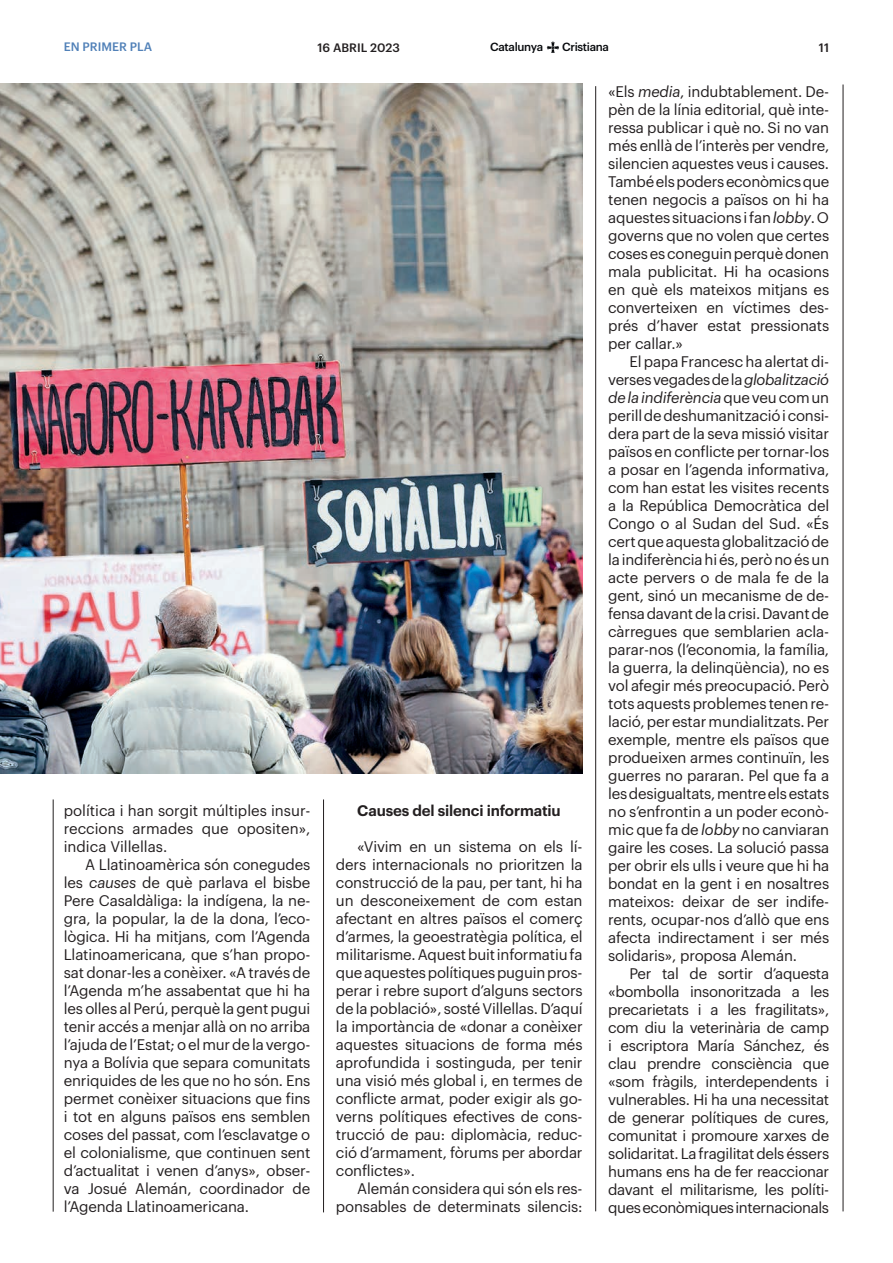
<style>
.page{position:relative;width:893px;height:1263px;background:#fff}
.page>*{position:absolute;margin:0;border:0;box-sizing:border-box;transform-origin:0 0}
.t1{font:15px/18px "Graphik";letter-spacing:-.01em;color:#231f20;text-align:justify}
.t2{font:600 15px "Graphik";letter-spacing:-.01em;color:#231f20}
.t3{font:500 12px "Graphik";color:#231f20}
.t4{font:500 12px "Graphik";color:#5181b8}
.t5{font:500 11.55px "Graphik";letter-spacing:-.03em;color:#07090c}
.s1{font-style:italic}
</style>
<div class="page">
<hr style="left:595px;top:86px;width:1px;height:1125px;background:#231f20">
<hr style="left:323px;top:799px;width:1px;height:413px;background:#231f20">
<img style="left:0;top:84px;width:583px;height:690px">
<hr style="left:53px;top:799px;width:1px;height:412px;background:#231f20">
<svg style="left:547px;top:42px;width:12px;height:11px"></svg>
<hr style="left:843px;top:85px;width:1px;height:1126px;background:#231f20">
<p class="t4" style="left:64px;top:38px;width:90px">EN PRIMER PLA</p>
<p class="t3" style="left:317px;top:38px;width:84px">16 ABRIL 2023</p>
<p class="t5" style="left:490px;top:38px;width:54px">Catalunya</p>
<p class="t5" style="left:562px;top:38px;width:48px">Cristiana</p>
<p class="t3" style="left:819px;top:38px;width:12px">11</p>
<p class="t1" style="left:64px;top:800px;width:248px">política i han sorgit múltiples insur&shy;reccions armades que opositen», indica Villellas.</p>
<p class="t1" style="left:64px;top:854px;width:248px;text-indent:21px">A Llatinoamèrica són conegudes les <span class="s1">causes</span> de què parlava el bisbe Pere Casaldàliga: la indígena, la ne&shy;gra, la popular, la de la dona, l’eco&shy;lògica. Hi ha mitjans, com l’Agenda Llatinoamericana, que s’han propo&shy;sat donar-les a conèixer. «A través de l’Agenda m’he assabentat que hi ha les olles al Perú, perquè la gent pugui tenir accés a menjar allà on no arriba l’ajuda de l’Estat; o el mur de la vergo&shy;nya a Bolívia que separa comunitats enriquides de les que no ho són. Ens permet conèixer situacions que fins i tot en alguns països ens semblen coses del passat, com l’esclavatge o el colonialisme, que continuen sent d’actualitat i venen d’anys», obser&shy;va Josué Alemán, coordinador de l’Agenda Llatinoamericana.</p>
<p class="t2" style="left:357px;top:799px;width:205px">Causes del silenci informatiu</p>
<p class="t1" style="left:336px;top:836px;width:248px;text-indent:21px">«Vivim en un sistema on els lí&shy;ders internacionals no prioritzen la construcció de la pau, per tant, hi ha un desconeixement de com estan afectant en altres països el comerç d’armes, la geoestratègia política, el militarisme. Aquest buit informatiu fa que aquestes polítiques puguin pros&shy;perar i rebre suport d’alguns sectors de la població», sosté Villellas. D’aquí la importància de «donar a conèixer aquestes situacions de forma més aprofundida i sostinguda, per tenir una visió més global i, en termes de conflicte armat, poder exigir als go&shy;verns polítiques efectives de cons&shy;trucció de pau: diplomàcia, reduc&shy;ció d’armament, fòrums per abordar conflictes».</p>
<p class="t1" style="left:336px;top:1178px;width:248px;text-align:right">Alemán considera qui són els res&shy;ponsables de determinats silencis:</p>
<p class="t1" style="left:608px;top:82px;width:223px">«Els <span class="s1">media</span>, indubtablement. De&shy;pèn de la línia editorial, què inte&shy;ressa publicar i què no. Si no van més enllà de l’interès per vendre, silencien aquestes veus i causes.<br>També els poders econòmics que tenen negocis a països on hi ha aquestes situacions i fan <span class="s1">lobby</span>. O governs que no volen que certes coses es coneguin perquè donen mala publicitat. Hi ha ocasions en què els mateixos mitjans es converteixen en víctimes des&shy;prés d’haver estat pressionats per callar.»</p>
<p class="t1" style="left:608px;top:352px;width:223px;text-indent:21px">El papa Francesc ha alertat di&shy;verses vegades de la <span class="s1">globalització de la indiferència</span> que veu com un perill de deshumanització i consi&shy;dera part de la seva missió visitar països en conflicte per tornar-los a posar en l’agenda informativa, com han estat les visites recents a la República Democràtica del Congo o al Sudan del Sud. «És cert que aquesta globalització de la indiferència hi és, però no és un acte pervers o de mala fe de la gent, sinó un mecanisme de de&shy;fensa davant de la crisi. Davant de càrregues que semblarien acla&shy;parar-nos (l’economia, la família, la guerra, la delinqüència), no es vol afegir més preocupació. Però tots aquests problemes tenen re&shy;lació, per estar mundialitzats. Per exemple, mentre els països que produeixen armes continuïn, les guerres no pararan. Pel que fa a les desigualtats, mentre els estats no s’enfrontin a un poder econò&shy;mic que fa de <span class="s1">lobby</span> no canviaran gaire les coses. La solució passa per obrir els ulls i veure que hi ha bondat en la gent i en nosaltres mateixos: deixar de ser indife&shy;rents, ocupar-nos d’allò que ens afecta indirectament i ser més solidaris», proposa Alemán.</p>
<p class="t1" style="left:608px;top:964px;width:223px;text-indent:21px">Per tal de sortir d’aquesta «bombolla insonoritzada a les precarietats i a les fragilitats», com diu la veterinària de camp i escriptora María Sánchez, és clau prendre consciència que «som fràgils, interdependents i vulnerables. Hi ha una necessitat de generar polítiques de cures, comunitat i promoure xarxes de solidaritat. La fragilitat dels éssers humans ens ha de fer reaccionar davant el militarisme, les políti&shy;ques econòmiques internacionals</p>
</div>
